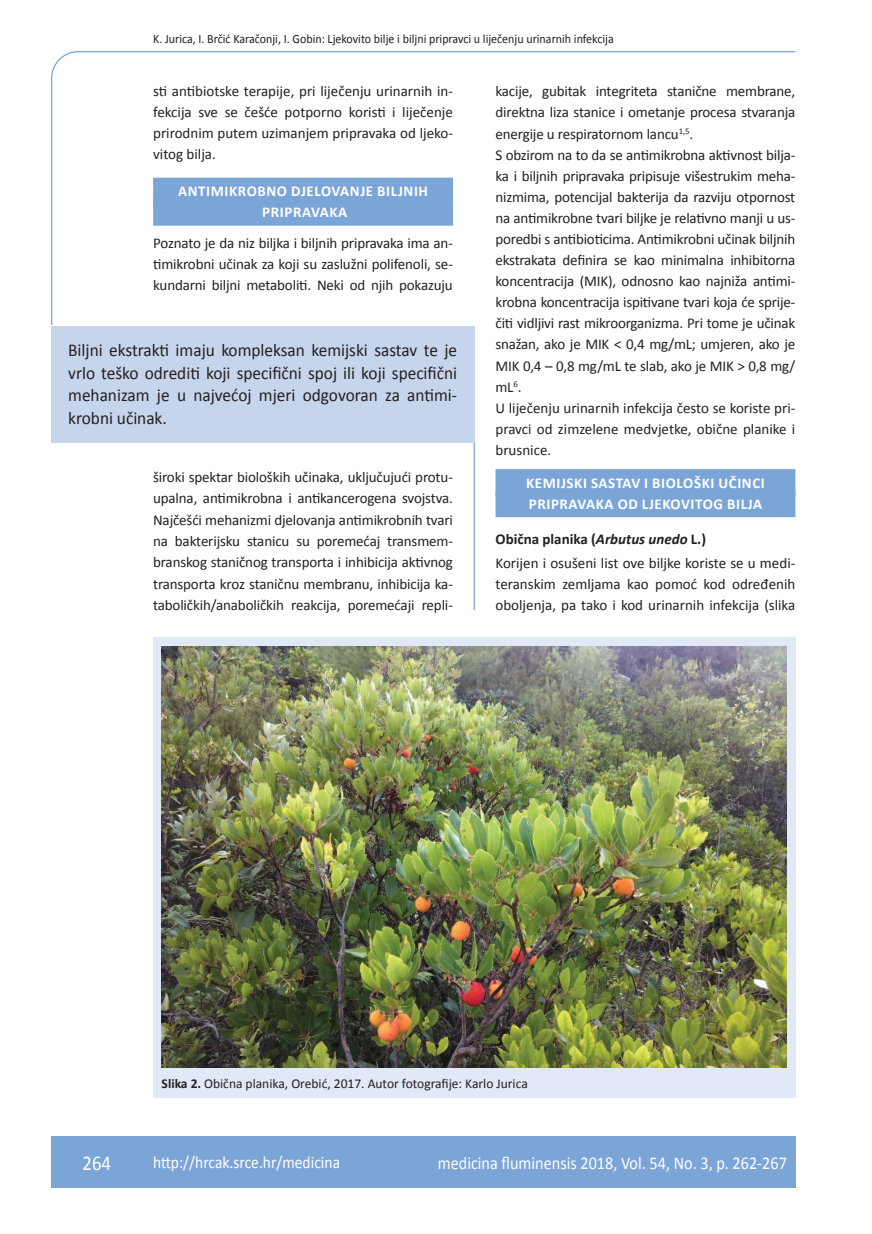
<style>
.page{position:relative;width:872px;height:1234px;background:#fff}
.page>*{position:absolute;margin:0;border:0;box-sizing:border-box;transform-origin:0 0}
.t1{font:21px "Calibri";color:#fff;scale:.9 1}
.t2{font:18px/22.5px "Calibri";color:#231f20;text-align:justify;scale:.96 1}
.t3{font:18px "Calibri";color:#fff;scale:.9 1}
.t4{font:17.25px "Calibri";color:#fff;scale:.9 1}
.t5{font:15px/21.1px "Calibri";letter-spacing:-.015em;color:#231f20;text-align:justify}
.t6{font:700 15px/21px "Calibri";letter-spacing:.04em;color:#fff;text-align:center}
.t7{font:13.5px "Calibri";color:#231f20}
.t8{font:12.75px "Calibri";color:#231f20;scale:.94 1}
.s1{font-weight:700}
.s2{font-weight:700;font-style:italic}
</style>
<div class="page">
<svg style="left:51px;top:51px;width:745px;height:274px"></svg>
<hr style="left:473px;top:442px;width:2px;height:167px;background:#7ca5d7">
<div style="left:51px;top:1135px;width:744px;height:51px;background:#7ca5d7"></div>
<div style="left:153px;top:178px;width:300px;height:27px;background:#7ca5d7"></div>
<div style="left:153px;top:199px;width:300px;height:27px;background:#7ca5d7"></div>
<div style="left:495px;top:469px;width:300px;height:27px;background:#7ca5d7"></div>
<div style="left:495px;top:490px;width:300px;height:27px;background:#7ca5d7"></div>
<div style="left:51px;top:325px;width:423px;height:117px;background:#c6d5ec"></div>
<div style="left:153px;top:637px;width:642px;height:460px;background:#e1e9f6"></div>
<img style="left:162px;top:646px;width:624px;height:420px">
<p class="t8" style="left:153px;top:29px;width:491px">K. Jurica, I. Brčić Karačonji, I. Gobin: Ljekovito bilje i biljni pripravci u liječenju urinarnih infekcija</p>
<p class="t5" style="left:153px;top:80px;width:301px">sti antibiotske terapije, pri liječenju urinarnih in&shy;fekcija sve se češće potporno koristi i liječenje prirodnim putem uzimanjem pripravaka od ljeko&shy;vitog bilja.</p>
<p class="t6" style="left:178px;top:180px;width:251px">ANTIMIKROBNO DJELOVANJE BILJNIH<br>PRIPRAVAKA</p>
<p class="t5" style="left:153px;top:232px;width:301px">Poznato je da niz biljka i biljnih pripravaka ima an&shy;timikrobni učinak za koji su zaslužni polifenoli, se&shy;kundarni biljni metaboliti. Neki od njih pokazuju</p>
<p class="t2" style="left:68px;top:338px;width:407px">Biljni ekstrakti imaju kompleksan kemijski sastav te je vrlo teško odrediti koji specifični spoj ili koji specifični mehanizam je u najvećoj mjeri odgovoran za antimi&shy;krobni učinak.</p>
<p class="t5" style="left:153px;top:466px;width:301px">široki spektar bioloških učinaka, uključujući protu&shy;upalna, antimikrobna i antikancerogena svojstva.<br>Najčešći mehanizmi djelovanja antimikrobnih tvari na bakterijsku stanicu su poremećaj transmem&shy;branskog staničnog transporta i inhibicija aktivnog transporta kroz staničnu membranu, inhibicija ka&shy;taboličkih/anaboličkih reakcija, poremećaji repli-</p>
<p class="t5" style="left:495px;top:80px;width:301px;text-align:left">kacije, gubitak integriteta stanične membrane, direktna liza stanice i ometanje procesa stvaranja energije u respiratornom lancu<sup>1,5</sup>.<br>S obzirom na to da se antimikrobna aktivnost bilja&shy;ka i biljnih pripravaka pripisuje višestrukim meha&shy;nizmima, potencijal bakterija da razviju otpornost na antimikrobne tvari biljke je relativno manji u us&shy;poredbi s antibioticima. Antimikrobni učinak biljnih ekstrakata definira se kao minimalna inhibitorna koncentracija (MIK), odnosno kao najniža antimi&shy;krobna koncentracija ispitivane tvari koja će sprije&shy;čiti vidljivi rast mikroorganizma. Pri tome je učinak snažan, ako je MIK &lt; 0,4 mg/mL; umjeren, ako je MIK 0,4 – 0,8 mg/mL te slab, ako je MIK &gt; 0,8 mg/ mL<sup>6</sup>.<br>U liječenju urinarnih infekcija često se koriste pri&shy;pravci od zimzelene medvjetke, obične planike i brusnice.</p>
<p class="t6" style="left:526px;top:472px;width:240px;text-align:left">KEMIJSKI SASTAV I BIOLOŠKI UČINCI<br>PRIPRAVAKA OD LJEKOVITOG BILJA</p>
<p class="t5" style="left:495px;top:526px;width:301px;line-height:23.9px"><span class="s1">Obična planika (</span><span class="s2">Arbutus unedo</span> <span class="s1">L.)<br></span>Korijen i osušeni list ove biljke koriste se u medi-</p>
<p class="t5" style="left:495px;top:572px;width:301px">teranskim zemljama kao pomoć kod određenih oboljenja, pa tako i kod urinarnih infekcija (slika</p>
<p class="t7" style="left:162px;top:1073px;width:368px"><span class="s1">Slika 2.</span> Obična planika, Orebić, 2017. Autor fotografije: Karlo Jurica</p>
<h1 class="t1" style="left:82px;top:1147px;width:33px">264</h1>
<p class="t4" style="left:153px;top:1149px;width:209px">http://hrcak.srce.hr/medicina</p>
<p class="t3" style="left:438px;top:1149px;width:389px">medicina fluminensis 2018, Vol. 54, No. 3, p. 262-267</p>
</div>
